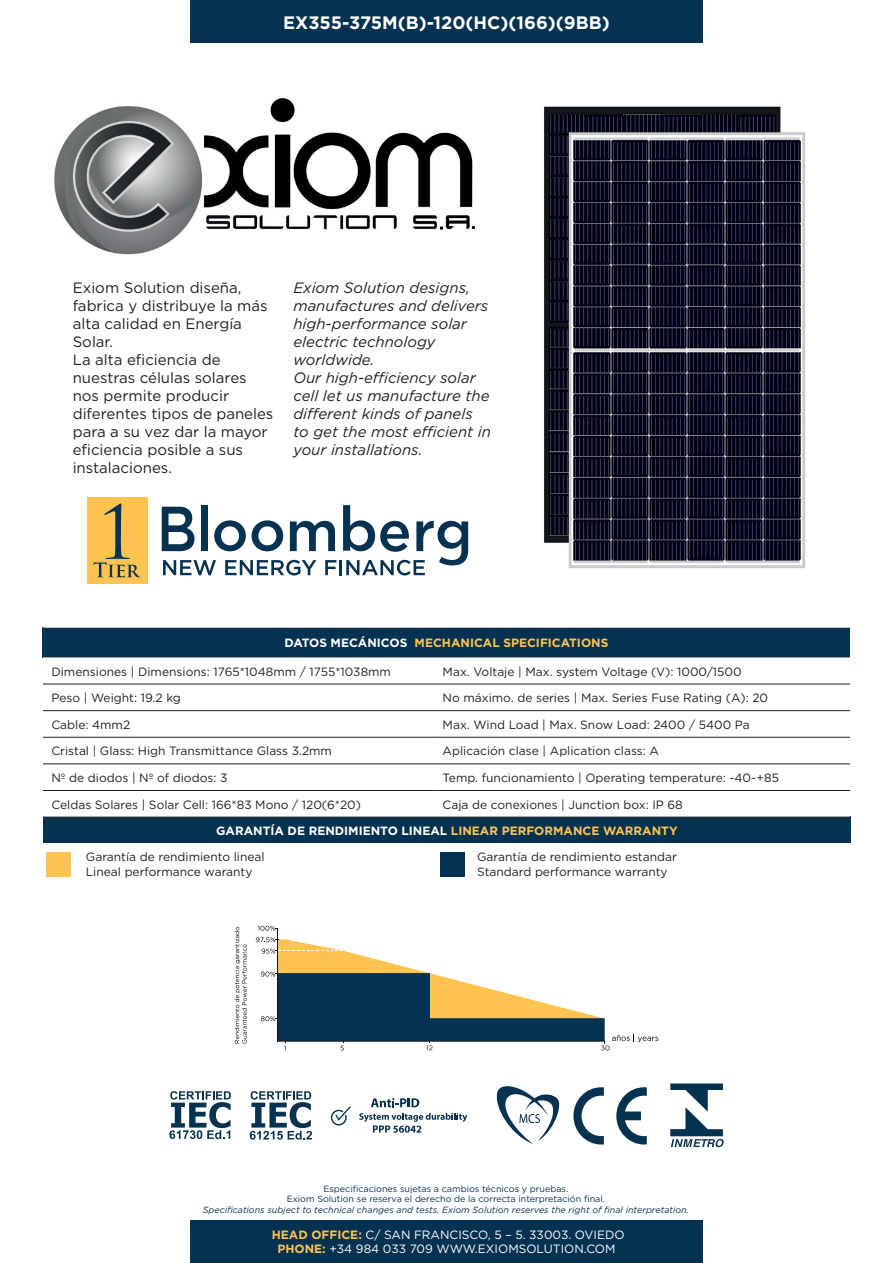
<style>
.page{position:relative;width:893px;height:1263px;background:#fff}
.page>*{position:absolute;margin:0;border:0;box-sizing:border-box;transform-origin:0 0}
.t1{font:700 18px "Gotham";color:#fff}
.t2{font:15px/18px "Gotham";color:#231f20}
.t3{font:italic 15px/18px "Gotham";color:#231f20}
.t4{font:12px/14.4px "Gotham";color:#231f20}
.t5{font:12px/14.4px "Gotham";color:#fff;text-align:center}
.t6{font:700 12px "Gotham";color:#fff}
.t7{font:700 12px "Gotham";color:#fec350}
.t8{font:9px/10.8px "Gotham";color:#053250;text-align:center}
.t9{font:italic 9px "Gotham";color:#053250}
.s1{color:#fff}
.s2{color:#fec350}
.s3{font-weight:700;color:#fec350}
</style>
<div class="page">
<div style="left:87px;top:497px;width:60px;height:87px;background:#fec350"></div>
<svg style="left:93px;top:503px;width:48px;height:74px"></svg>
<svg style="left:162px;top:505px;width:306px;height:70px"></svg>
<img style="left:54px;top:98px;width:421px;height:157px">
<div style="left:190px;top:1220px;width:513px;height:43px;background:#053250"></div>
<div style="left:190px;top:0;width:513px;height:43px;background:#053250"></div>
<svg style="left:496px;top:1086px;width:64px;height:58px"></svg>
<svg style="left:616px;top:1087px;width:31px;height:57px"></svg>
<svg style="left:573px;top:1087px;width:31px;height:57px"></svg>
<svg style="left:670px;top:1083px;width:54px;height:64px"></svg>
<svg style="left:169px;top:1091px;width:62px;height:48px"></svg>
<svg style="left:250px;top:1091px;width:62px;height:48px"></svg>
<svg style="left:371px;top:1098px;width:48px;height:9px"></svg>
<svg style="left:359px;top:1113px;width:108px;height:20px"></svg>
<svg style="left:331px;top:1106px;width:20px;height:19px"></svg>
<svg style="left:235px;top:927px;width:12px;height:116px"></svg>
<svg style="left:258px;top:926px;width:19px;height:5px"></svg>
<hr style="left:277px;top:928px;width:1px;height:113px;background:#180e0e">
<svg style="left:256px;top:937px;width:402px;height:113px"></svg>
<div style="left:43px;top:817px;width:807px;height:26px;background:#053250"></div>
<div style="left:46px;top:852px;width:24px;height:25px;background:#fec350"></div>
<div style="left:441px;top:852px;width:24px;height:25px;background:#053250"></div>
<div style="left:43px;top:627px;width:807px;height:30px;background:#053250"></div>
<svg style="left:43px;top:657px;width:807px;height:160px"></svg>
<hr style="left:43px;top:627px;width:391px;height:1px;background:#fff">
<hr style="left:434px;top:627px;width:416px;height:1px;background:#fff">
<hr style="left:43px;top:684px;width:391px;height:1px;background:#231f20">
<hr style="left:434px;top:684px;width:416px;height:1px;background:#231f20">
<hr style="left:43px;top:710px;width:391px;height:1px;background:#231f20">
<hr style="left:434px;top:710px;width:416px;height:1px;background:#231f20">
<hr style="left:43px;top:737px;width:391px;height:1px;background:#231f20">
<hr style="left:434px;top:737px;width:416px;height:1px;background:#231f20">
<hr style="left:43px;top:764px;width:391px;height:1px;background:#231f20">
<hr style="left:434px;top:764px;width:416px;height:1px;background:#231f20">
<hr style="left:43px;top:790px;width:391px;height:1px;background:#231f20">
<hr style="left:434px;top:790px;width:416px;height:1px;background:#231f20">
<hr style="left:43px;top:817px;width:391px;height:1px;background:#231f20">
<hr style="left:434px;top:817px;width:416px;height:1px;background:#231f20">
<img style="left:544px;top:106px;width:262px;height:463px">
<h1 class="t1" style="left:283px;top:10px;width:328px">EX355-375M(B)-120(HC)(166)(9BB)</h1>
<p class="t2" style="left:73px;top:279px;width:202px">Exiom Solution diseña, fabrica y distribuye la más alta calidad en Energía<br>Solar.<br>La alta eficiencia de nuestras células solares nos permite producir diferentes tipos de paneles para a su vez dar la mayor eficiencia posible a sus instalaciones.</p>
<p class="t3" style="left:293px;top:279px;width:199px">Exiom Solution designs, manufactures and delivers high-performance solar electric technology worldwide.<br>Our high-efficiency solar cell let us manufacture the different kinds of panels to get the most efficient in your installations.</p>
<p class="t7" style="left:285px;top:635px;width:325px"><span class="s1">DATOS MECÁNICOS</span> MECHANICAL SPECIFICATIONS</p>
<p class="t4" style="left:51px;top:664px;width:341px">Dimensiones | Dimensions: 1765*1048mm / 1755*1038mm</p>
<p class="t4" style="left:443px;top:664px;width:301px">Max. Voltaje | Max. system Voltage (V): 1000/1500</p>
<p class="t4" style="left:51px;top:690px;width:131px">Peso | Weight: 19.2 kg</p>
<p class="t4" style="left:443px;top:690px;width:327px">No máximo. de series | Max. Series Fuse Rating (A): 20</p>
<p class="t4" style="left:51px;top:717px;width:80px">Cable: 4mm2</p>
<p class="t4" style="left:443px;top:717px;width:309px">Max. Wind Load | Max. Snow Load: 2400 / 5400 Pa</p>
<p class="t4" style="left:51px;top:744px;width:282px">Cristal | Glass: High Transmittance Glass 3.2mm</p>
<p class="t4" style="left:443px;top:744px;width:218px">Aplicación clase | Aplication class: A</p>
<p class="t4" style="left:51px;top:770px;width:177px">Nº de diodos | Nº of diodos: 3</p>
<p class="t4" style="left:443px;top:770px;width:338px">Temp. funcionamiento | Operating temperature: -40~+85</p>
<p class="t4" style="left:51px;top:797px;width:311px">Celdas Solares | Solar Cell: 166*83 Mono / 120(6*20)</p>
<p class="t4" style="left:443px;top:797px;width:242px">Caja de conexiones | Junction box: IP 68</p>
<p class="t6" style="left:216px;top:822px;width:463px">GARANTÍA DE RENDIMIENTO LINEAL <span class="s2">LINEAR PERFORMANCE WARRANTY</span></p>
<p class="t4" style="left:86px;top:850px;width:180px">Garantía de rendimiento lineal<br>Lineal performance waranty</p>
<p class="t4" style="left:477px;top:850px;width:201px">Garantía de rendimiento estandar<br>Standard performance warranty</p>
<p class="t8" style="left:287px;top:1183px;width:320px">Especificaciones sujetas a cambios técnicos y pruebas.<br>Exiom Solution se reserva el derecho de la correcta interpretación final.</p>
<p class="t9" style="left:203px;top:1204px;width:488px">Specifications subject to technical changes and tests. Exiom Solution reserves the right of final interpretation.</p>
<p class="t5" style="left:272px;top:1227px;width:354px"><span class="s3">HEAD OFFICE:</span> C/ SAN FRANCISCO, 5 – 5. 33003. OVIEDO<br><span class="s3">PHONE:</span> +34 984 033 709 WWW.EXIOMSOLUTION.COM</p>
</div>
